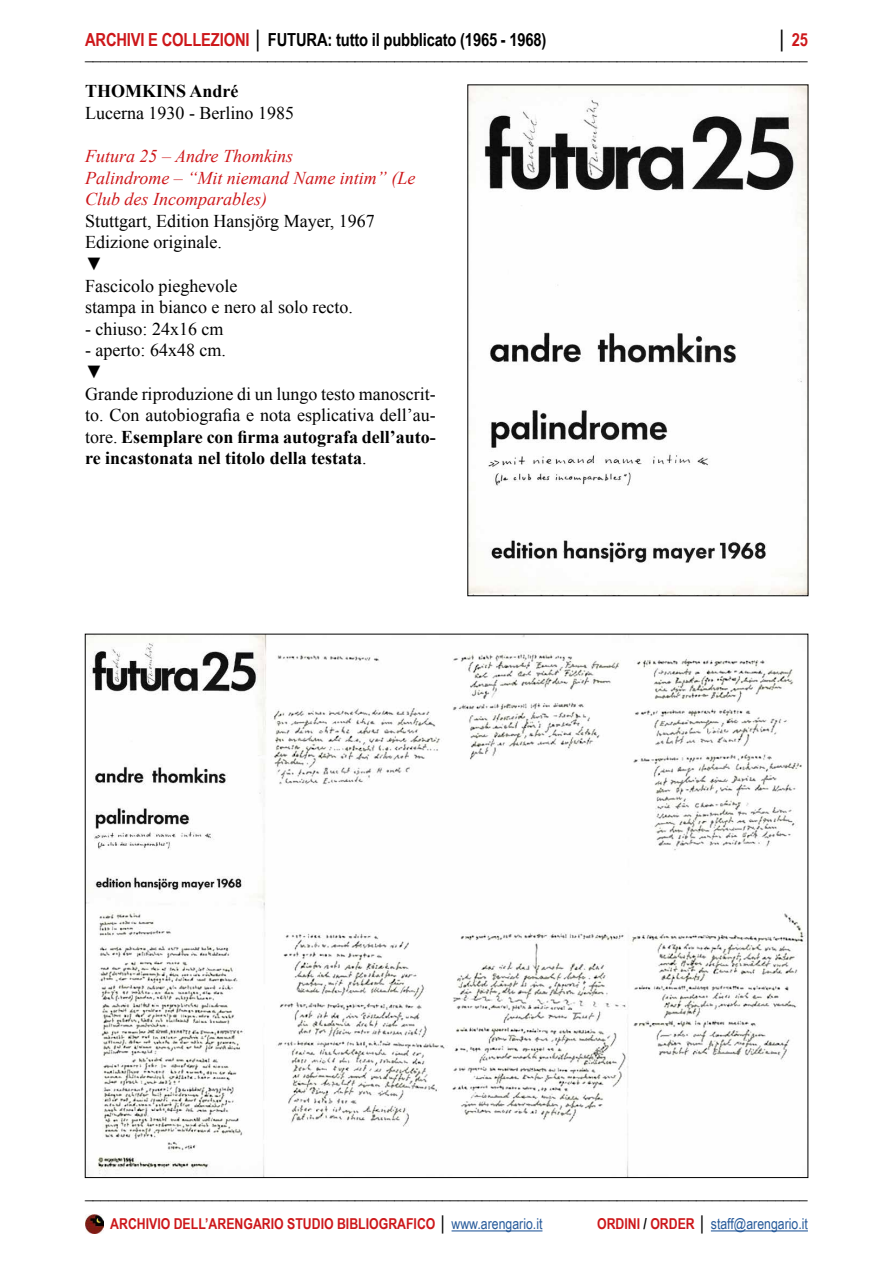
<style>
.page{position:relative;width:893px;height:1263px;background:#fff}
.page>*{position:absolute;margin:0;border:0;box-sizing:border-box;transform-origin:0 0}
.t1{font:18px/21.6px "Times New Roman";color:#000}
.t2{font:18px/13.5px "Arial Narrow";color:#000;text-align:right}
.t3{font:italic 18px/21.6px "Times New Roman";color:#cd171a}
.t4{font:700 18px "Arial Narrow";letter-spacing:-.01em;color:#000}
.t5{font:700 18px "Times New Roman";color:#000}
.t6{font:700 15px "Arial Narrow";color:#cd171a}
.t7{font:15px "Arial Narrow";color:#275b9b}
.s1{font-weight:700}
.s2{font-weight:700;color:#cd171a}
.s3{color:#cd171a}
.s4{color:#000}
.s5{font-weight:400;color:#275b9b}
.s6{font-weight:700;color:#000}
</style>
<div class="page">
<hr style="left:452px;top:1230px;width:90px;height:1px;background:#275b9b">
<hr style="left:711px;top:1230px;width:97px;height:1px;background:#275b9b">
<img style="left:85px;top:1215px;width:19px;height:18px">
<img style="left:87px;top:636px;width:718px;height:540px">
<img style="left:470px;top:87px;width:336px;height:507px">
<p class="t2" style="left:85px;top:32px;width:724px"><span class="s1">│</span> <span class="s2">25 </span>___________________________________________________________________________________________</p>
<p class="t5" style="left:85px;top:79px;width:155px">THOMKINS André</p>
<p class="t1" style="left:85px;top:102px;width:210px">Lucerna 1930 - Berlino 1985</p>
<p class="t3" style="left:85px;top:145px;width:332px">Futura 25 – Andre Thomkins<br>Palindrome – “Mit niemand Name intim” (Le<br>Club des Incomparables)</p>
<p class="t1" style="left:85px;top:210px;width:291px">Stuttgart, Edition Hansjörg Mayer, 1967<br>Edizione originale.<br>▼<br>Fascicolo pieghevole<br>stampa in bianco e nero al solo recto.</p>
<p class="t1" style="left:85px;top:318px;width:140px">- chiuso: 24x16 cm</p>
<p class="t1" style="left:85px;top:339px;width:352px">- aperto: 64x48 cm.<br>▼<br>Grande riproduzione di un lungo testo manoscrit&shy;to. Con autobiografia e nota esplicativa dell’au&shy;tore. <span class="s1">Esemplare con firma autografa dell’auto&shy;re incastonata nel titolo della testata</span>.</p>
<p class="t4" style="left:85px;top:26px;width:463px"><span class="s3">ARCHIVI E COLLEZIONI</span> │ FUTURA: tutto il pubblicato (1965 - 1968)</p>
<p class="t2" style="left:85px;top:1185px;width:724px">___________________________________________________________________________________________</p>
<p class="t6" style="left:110px;top:1213px;width:434px">ARCHIVIO DELL’ARENGARIO STUDIO BIBLIOGRAFICO <span class="s4">│</span> <span class="s5">www.arengario.it</span></p>
<p class="t7" style="left:597px;top:1213px;width:212px"><span class="s2">ORDINI</span> <span class="s6">/</span> <span class="s2">ORDER</span> <span class="s6">│</span> staff@arengario.it</p>
</div>
